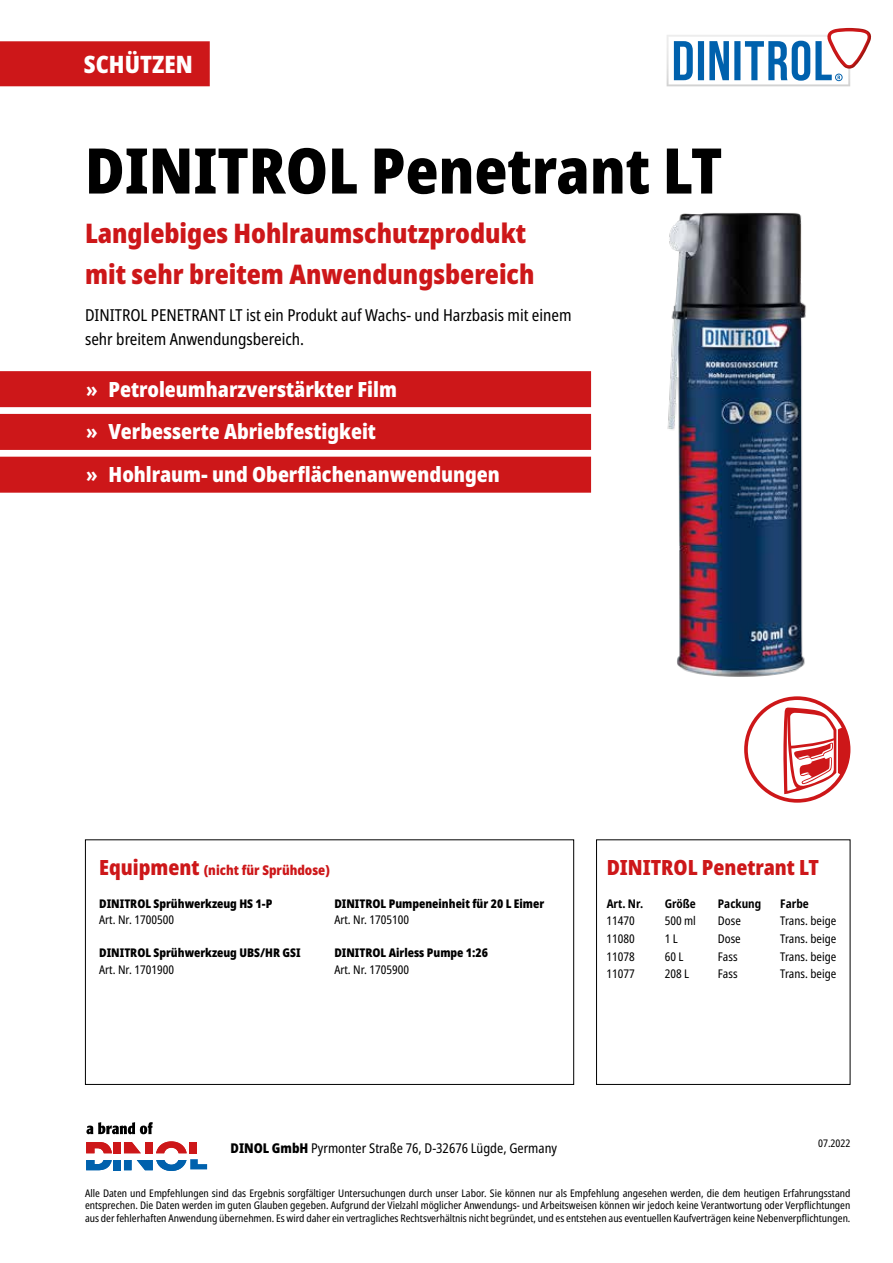
<style>
.page{position:relative;width:893px;height:1263px;background:#fff}
.page>*{position:absolute;margin:0;border:0;box-sizing:border-box;transform-origin:0 0}
.t1{font:900 condensed 63px "Noto Sans";color:#000}
.t2{font:900 condensed 27px/40.5px "Noto Sans";color:#cd1719}
.t3{font:900 condensed 24px "Noto Sans";color:#fff}
.t4{font:900 condensed 21px/42.8px "Noto Sans";color:#fff}
.t5{font:900 condensed 21px "Noto Sans";color:#cd1719}
.t6{font:condensed 16.5px/24px "Noto Sans";color:#000}
.t7{font:condensed 13.5px "Noto Sans";color:#000}
.t8{font:900 condensed 13.5px "Noto Sans";color:#cd1719}
.t9{font:condensed 12px "Noto Sans";color:#000}
.t10{font:900 condensed 12px "Noto Sans";color:#000}
.t11{font:700 condensed 12px "Noto Sans";color:#000}
.t12{font:condensed 10.5px/12.6px "Noto Sans";color:#000;text-align:justify}
.s1{font-weight:700}
.s2{font-size:21px}
.s3{font-weight:900}
</style>
<div class="page">
<div style="left:114px;top:1142px;width:7px;height:11px;background:#cd1719"></div>
<div style="left:145px;top:1142px;width:8px;height:11px;background:#cd1719"></div>
<svg style="left:124px;top:1142px;width:17px;height:11px"></svg>
<div style="left:189px;top:1142px;width:8px;height:11px;background:#cd1719"></div>
<svg style="left:86px;top:1142px;width:26px;height:11px"></svg>
<svg style="left:156px;top:1141px;width:31px;height:12px"></svg>
<div style="left:114px;top:1160px;width:7px;height:10px;background:#0061ad"></div>
<div style="left:124px;top:1160px;width:8px;height:10px;background:#0061ad"></div>
<svg style="left:86px;top:1160px;width:26px;height:10px"></svg>
<svg style="left:137px;top:1159px;width:70px;height:12px"></svg>
<svg style="left:86px;top:1122px;width:67px;height:12px"></svg>
<div style="left:0;top:41px;width:210px;height:45px;background:#cd1719"></div>
<div style="left:667px;top:35px;width:183px;height:51px;background:#e6e6e6"></div>
<div style="left:668px;top:37px;width:180px;height:47px;background:#fff"></div>
<svg style="left:674px;top:28px;width:198px;height:53px"></svg>
<div style="left:0;top:371px;width:591px;height:36px;background:#cd1719"></div>
<div style="left:0;top:414px;width:591px;height:36px;background:#cd1719"></div>
<div style="left:0;top:457px;width:591px;height:36px;background:#cd1719"></div>
<svg style="left:744px;top:696px;width:106px;height:107px"></svg>
<img style="left:667px;top:213px;width:139px;height:464px">
<div style="left:596px;top:839px;width:254px;height:246px;border:1px solid #000"></div>
<div style="left:85px;top:839px;width:489px;height:246px;border:1px solid #000"></div>
<h3 class="t3" style="left:84px;top:46px;width:110px">SCHÜTZEN</h3>
<h1 class="t1" style="left:85px;top:123px;width:639px">DINITROL Penetrant LT</h1>
<h2 class="t2" style="left:85px;top:213px;width:451px">Langlebiges Hohlraumschutzprodukt mit sehr breitem Anwendungsbereich</h2>
<h3 class="t6" style="left:85px;top:303px;width:488px">DINITROL PENETRANT LT ist ein Produkt auf Wachs- und Harzbasis mit einem sehr breitem Anwendungsbereich.</h3>
<h3 class="t4" style="left:86px;top:368px;width:415px"><span class="s1">»</span> Petroleumharzverstärkter Film<br><span class="s1">»</span> Verbesserte Abriebfestigkeit<br><span class="s1">»</span> Hohlraum- und Oberflächenanwendungen</h3>
<p class="t8" style="left:99px;top:859px;width:232px"><span class="s2">Equipment</span> (nicht für Sprühdose)</p>
<p class="t10" style="left:99px;top:894px;width:175px">DINITROL Sprühwerkzeug HS 1-P</p>
<p class="t9" style="left:99px;top:911px;width:76px">Art. Nr. 1700500</p>
<p class="t10" style="left:99px;top:944px;width:203px">DINITROL Sprühwerkzeug UBS/HR GSI</p>
<p class="t9" style="left:99px;top:961px;width:76px">Art. Nr. 1701900</p>
<p class="t10" style="left:334px;top:894px;width:211px">DINITROL Pumpeneinheit für 20 L Eimer</p>
<p class="t9" style="left:334px;top:911px;width:76px">Art. Nr. 1705100</p>
<p class="t10" style="left:334px;top:944px;width:155px">DINITROL Airless Pumpe 1:26</p>
<p class="t9" style="left:334px;top:961px;width:76px">Art. Nr. 1705900</p>
<h3 class="t5" style="left:607px;top:851px;width:214px">DINITROL Penetrant LT</h3>
<p class="t11" style="left:607px;top:894px;width:38px">Art. Nr.</p>
<p class="t11" style="left:665px;top:894px;width:33px">Größe</p>
<p class="t11" style="left:718px;top:894px;width:45px">Packung</p>
<p class="t11" style="left:780px;top:894px;width:30px">Farbe</p>
<p class="t9" style="left:607px;top:912px;width:30px">11470</p>
<p class="t9" style="left:665px;top:912px;width:33px">500 ml</p>
<p class="t9" style="left:718px;top:912px;width:24px">Dose</p>
<p class="t9" style="left:780px;top:912px;width:58px">Trans. beige</p>
<p class="t9" style="left:607px;top:930px;width:30px">11080</p>
<p class="t9" style="left:665px;top:930px;width:15px">1 L</p>
<p class="t9" style="left:718px;top:930px;width:24px">Dose</p>
<p class="t9" style="left:780px;top:930px;width:58px">Trans. beige</p>
<p class="t9" style="left:607px;top:948px;width:30px">11078</p>
<p class="t9" style="left:665px;top:948px;width:20px">60 L</p>
<p class="t9" style="left:718px;top:948px;width:21px">Fass</p>
<p class="t9" style="left:780px;top:948px;width:58px">Trans. beige</p>
<p class="t9" style="left:607px;top:965px;width:30px">11077</p>
<p class="t9" style="left:665px;top:965px;width:26px">208 L</p>
<p class="t9" style="left:718px;top:965px;width:21px">Fass</p>
<p class="t9" style="left:780px;top:965px;width:58px">Trans. beige</p>
<p class="t7" style="left:230px;top:1138px;width:328px"><span class="s3">DINOL GmbH</span> Pyrmonter Straße 76, D-32676 Lügde, Germany</p>
<p class="t12" style="left:818px;top:1137px;width:34px">07.2022</p>
<p class="t12" style="left:85px;top:1187px;width:767px">Alle Daten und Empfehlungen sind das Ergebnis sorgfältiger Untersuchungen durch unser Labor. Sie können nur als Empfehlung angesehen werden, die dem heutigen Erfahrungsstand entsprechen. Die Daten werden im guten Glauben gegeben. Aufgrund der Vielzahl möglicher Anwendungs- und Arbeitsweisen können wir jedoch keine Verantwortung oder Verpflichtungen aus der fehlerhaften Anwendung übernehmen. Es wird daher ein vertragliches Rechtsverhältnis nicht begründet, und es entstehen aus eventuellen Kaufverträgen keine Nebenverpflichtungen.</p>
</div>
